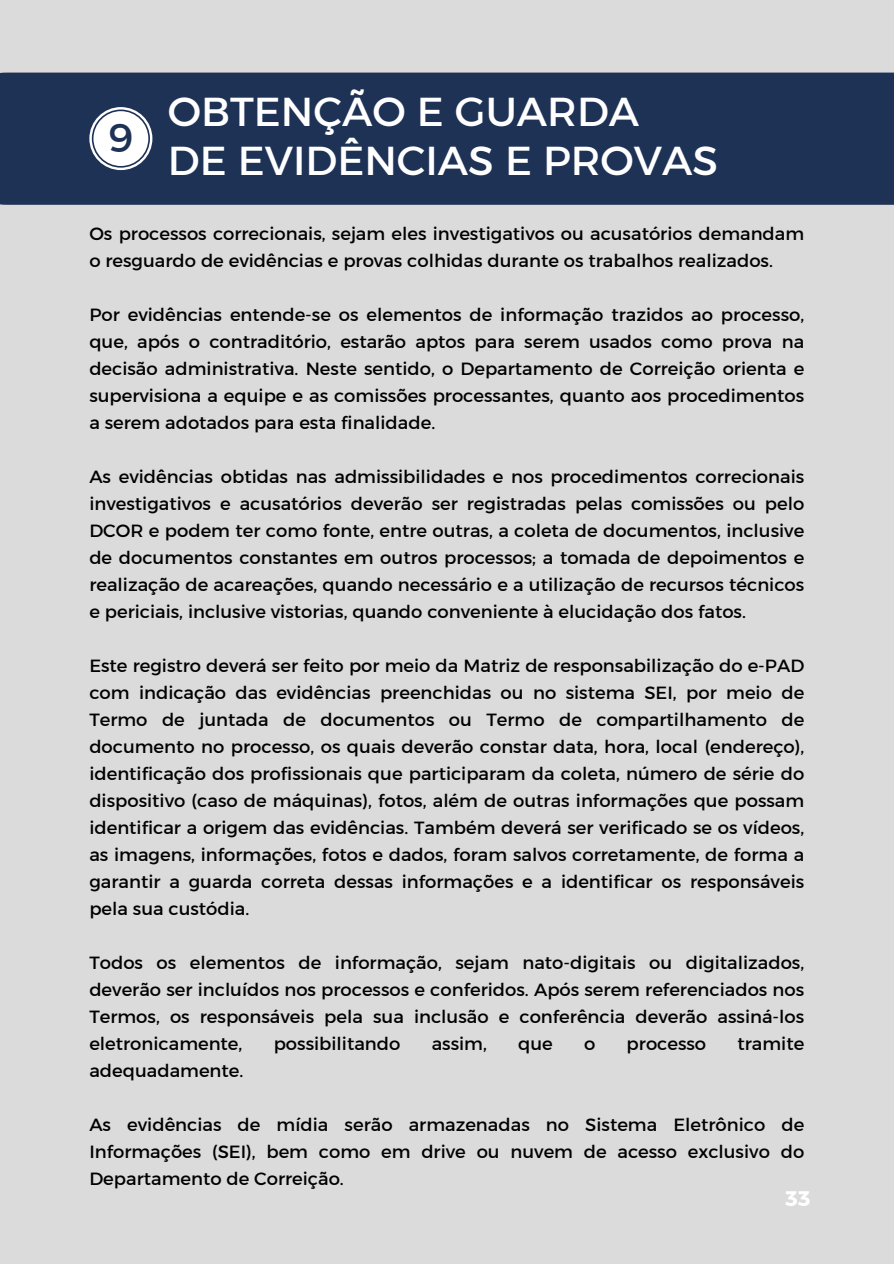
<style>
.page{position:relative;width:894px;height:1264px;background:#fff}
.page>*{position:absolute;margin:0;border:0;box-sizing:border-box;transform-origin:0 0}
.t1{font:41.1px/48.3px "Kief Montaser Regular";color:#fff}
.t2{font:40.5px "Kief Montaser Regular";color:#1e3256}
.t3{font:21px "Kief Montaser Bold";color:#fff}
.t4{font:18px/27px "Kief Montaser Regular";color:#010101;text-align:justify}
</style>
<div class="page">
<div style="left:0;top:0;width:893px;height:1263px;background:#dbdbdb"></div>
<div style="left:0;top:73px;width:893px;height:132px;background:#1e3256"></div>
<svg style="left:89px;top:107px;width:63px;height:63px;background:#616f88"></svg>
<div style="left:93px;top:111px;width:55px;height:55px;background:#fff;border-radius:50%"></div>
<p class="t2" style="left:108px;top:112px;width:27px">9</p>
<h1 class="t1" style="left:168px;top:88px;width:551px">OBTENÇÃO E GUARDA<br>DE EVIDÊNCIAS E PROVAS</h1>
<p class="t4" style="left:89px;top:220px;width:716px">Os processos correcionais, sejam eles investigativos ou acusatórios demandam o resguardo de evidências e provas colhidas durante os trabalhos realizados.</p>
<p class="t4" style="left:89px;top:301px;width:716px">Por evidências entende-se os elementos de informação trazidos ao processo, que, após o contraditório, estarão aptos para serem usados como prova na decisão administrativa. Neste sentido, o Departamento de Correição orienta e supervisiona a equipe e as comissões processantes, quanto aos procedimentos a serem adotados para esta finalidade.</p>
<p class="t4" style="left:89px;top:463px;width:716px">As evidências obtidas nas admissibilidades e nos procedimentos correcionais investigativos e acusatórios deverão ser registradas pelas comissões ou pelo DCOR e podem ter como fonte, entre outras, a coleta de documentos, inclusive de documentos constantes em outros processos; a tomada de depoimentos e realização de acareações, quando necessário e a utilização de recursos técnicos e periciais, inclusive vistorias, quando conveniente à elucidação dos fatos.</p>
<p class="t4" style="left:89px;top:652px;width:716px">Este registro deverá ser feito por meio da Matriz de responsabilização do e-PAD com indicação das evidências preenchidas ou no sistema SEI, por meio de Termo de juntada de documentos ou Termo de compartilhamento de documento no processo, os quais deverão constar data, hora, local (endereço), identificação dos profissionais que participaram da coleta, número de série do dispositivo (caso de máquinas), fotos, além de outras informações que possam identificar a origem das evidências. Também deverá ser verificado se os vídeos, as imagens, informações, fotos e dados, foram salvos corretamente, de forma a garantir a guarda correta dessas informações e a identificar os responsáveis pela sua custódia.</p>
<p class="t4" style="left:89px;top:949px;width:716px">Todos os elementos de informação, sejam nato-digitais ou digitalizados, deverão ser incluídos nos processos e conferidos. Após serem referenciados nos Termos, os responsáveis pela sua inclusão e conferência deverão assiná-los eletronicamente,</p>
<p class="t4" style="left:273px;top:1030px;width:128px">possibilitando</p>
<p class="t4" style="left:431px;top:1030px;width:57px">assim,</p>
<p class="t4" style="left:518px;top:1030px;width:36px">que</p>
<p class="t4" style="left:584px;top:1030px;width:13px">o</p>
<p class="t4" style="left:626px;top:1030px;width:81px">processo</p>
<p class="t4" style="left:737px;top:1030px;width:68px">tramite</p>
<p class="t4" style="left:89px;top:1057px;width:155px">adequadamente.</p>
<p class="t4" style="left:89px;top:1111px;width:716px">As evidências de mídia serão armazenadas no Sistema Eletrônico de Informações (SEI), bem como em drive ou nuvem de acesso exclusivo do Departamento de Correição.</p>
<p class="t3" style="left:784px;top:1185px;width:27px">33</p>
</div>
